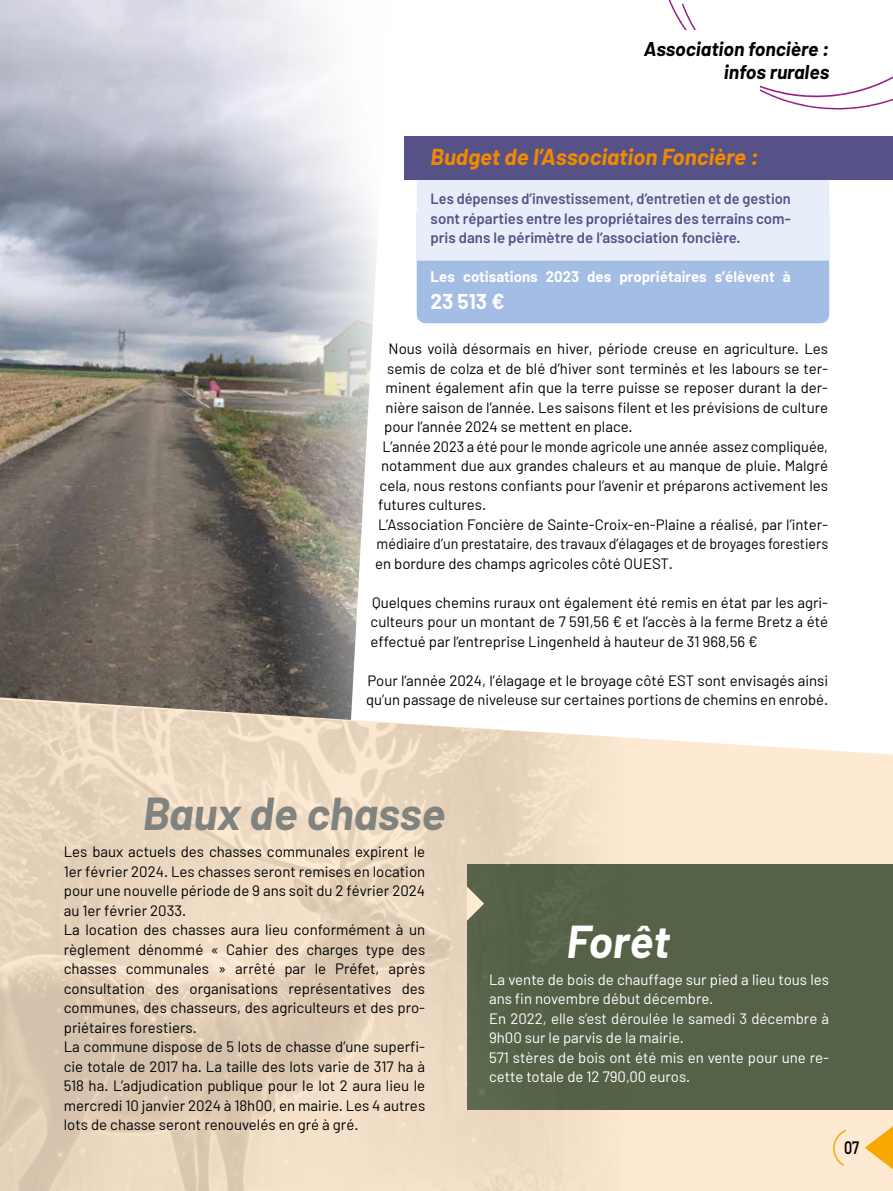
<style>
.page{position:relative;width:893px;height:1191px;background:#fff}
.page>*{position:absolute;margin:0;border:0;box-sizing:border-box;transform-origin:0 0}
.t1{font:italic 700 45px "Barlow";color:#81847e}
.t2{font:italic 700 45px "Barlow";color:#fff}
.t3{font:italic 700 22.5px "Barlow";color:#f18a00}
.t4{font:700 21px "Barlow";color:#fff}
.t5{font:italic 700 19.5px/23.4px "Barlow";color:#000;text-align:right}
.t6{font:600 18px "Barlow";color:#000;scale:.8 1}
.t7{font:15px/19.5px "Barlow";color:#000}
.t8{font:15px/19.5px "Barlow";color:#fff}
.t9{font:600 15px/19.5px "Barlow";color:#565187;text-align:justify}
.t10{font:15px "Barlow";color:#000;scale:.95 1}
.t11{font:700 15px "Barlow";color:#fff}
</style>
<div class="page">
<img style="left:0;top:0;width:377px;height:696px">
<div style="left:659px;top:739px;width:234px;height:452px;background:#fee9d3"></div>
<div style="left:468px;top:864px;width:425px;height:246px;background:#556248"></div>
<img style="left:0;top:696px;width:659px;height:495px">
<div style="left:417px;top:205px;width:412px;height:118px;background:#a4bde4;border-radius:9px"></div>
<div style="left:417px;top:180px;width:412px;height:81px;background:#e7edf9"></div>
<div style="left:404px;top:136px;width:489px;height:44px;background:#565187"></div>
<svg style="left:467px;top:886px;width:17px;height:35px"></svg>
<svg style="left:865px;top:1126px;width:28px;height:43px"></svg>
<svg style="left:832px;top:1128px;width:16px;height:39px"></svg>
<img style="left:668px;top:0;width:225px;height:110px">
<div style="left:620px;top:30px;width:140px;height:63px;background:#fff"></div>
<h3 class="t5" style="left:644px;top:37px;width:187px">Association foncière : infos rurales</h3>
<h2 class="t3" style="left:431px;top:143px;width:329px">Budget de l’Association Foncière :</h2>
<p class="t9" style="left:431px;top:189px;width:362px">Les dépenses d’investissement, d’entretien et de gestion sont réparties entre les propriétaires des terrains com&shy;pris dans le périmètre de l’association foncière.</p>
<p class="t11" style="left:431px;top:267px;width:362px">Les cotisations 2023 des propriétaires s’élèvent à</p>
<h3 class="t4" style="left:431px;top:288px;width:76px">23 513 €</h3>
<p class="t7" style="left:389px;top:338px;width:441px">Nous voilà désormais en hiver, période creuse en agriculture. Les</p>
<p class="t7" style="left:387px;top:358px;width:442px">semis de colza et de blé d’hiver sont terminés et les labours se ter-</p>
<p class="t7" style="left:386px;top:377px;width:444px">minent également afin que la terre puisse se reposer durant la der-</p>
<p class="t7" style="left:386px;top:397px;width:444px">nière saison de l’année. Les saisons filent et les prévisions de culture</p>
<p class="t7" style="left:384px;top:416px;width:250px">pour l’année 2024 se mettent en place.</p>
<p class="t7" style="left:383px;top:436px;width:447px">L’année 2023 a été pour le monde agricole une année assez compliquée,</p>
<p class="t7" style="left:381px;top:455px;width:448px">notamment due aux grandes chaleurs et au manque de pluie. Malgré</p>
<p class="t7" style="left:380px;top:475px;width:450px">cela, nous restons confiants pour l’avenir et préparons activement les</p>
<p class="t7" style="left:378px;top:494px;width:110px">futures cultures.</p>
<p class="t7" style="left:378px;top:514px;width:451px">L’Association Foncière de Sainte-Croix-en-Plaine a réalisé, par l’inter-</p>
<p class="t10" style="left:377px;top:534px;width:477px">médiaire d’un prestataire, des travaux d’élagages et de broyages forestiers</p>
<p class="t7" style="left:375px;top:553px;width:299px">en bordure des champs agricoles côté OUEST.</p>
<p class="t7" style="left:371px;top:592px;width:459px;text-align:justify">Quelques chemins ruraux ont également été remis en état par les agri&shy;culteurs pour un montant de 7 591,56 € et l’accès à la ferme Bretz a été effectué par l’entreprise Lingenheld à hauteur de 31 968,56 €</p>
<p class="t7" style="left:366px;top:670px;width:464px">Pour l’année 2024, l’élagage et le broyage côté EST sont envisagés ainsi qu’un passage de niveleuse sur certaines portions de chemins en enrobé.</p>
<h1 class="t1" style="left:143px;top:786px;width:304px">Baux de chasse</h1>
<p class="t7" style="left:64px;top:841px;width:363px">Les baux actuels des chasses communales expirent le 1er février 2024. Les chasses seront remises en location pour une nouvelle période de 9 ans soit du 2 février 2024 au 1er février 2033.<br>La location des chasses aura lieu conformément à un règlement dénommé « Cahier des charges type des chasses communales » arrêté par le Préfet, après consultation des organisations représentatives des communes, des chasseurs, des agriculteurs et des pro&shy;priétaires forestiers.<br>La commune dispose de 5 lots de chasse d’une superfi&shy;cie totale de 2017 ha. La taille des lots varie de 317 ha à 518 ha. L’adjudication publique pour le lot 2 aura lieu le mercredi 10 janvier 2024 à 18h00, en mairie. Les 4 autres lots de chasse seront renouvelés en gré à gré.</p>
<h1 class="t2" style="left:567px;top:913px;width:105px">Forêt</h1>
<p class="t8" style="left:489px;top:969px;width:342px">La vente de bois de chauffage sur pied a lieu tous les ans fin novembre début décembre.<br>En 2022, elle s’est déroulée le samedi 3 décembre à 9h00 sur le parvis de la mairie.<br>571 stères de bois ont été mis en vente pour une re&shy;cette totale de 12 790,00 euros.</p>
<p class="t6" style="left:844px;top:1136px;width:21px">07</p>
</div>
